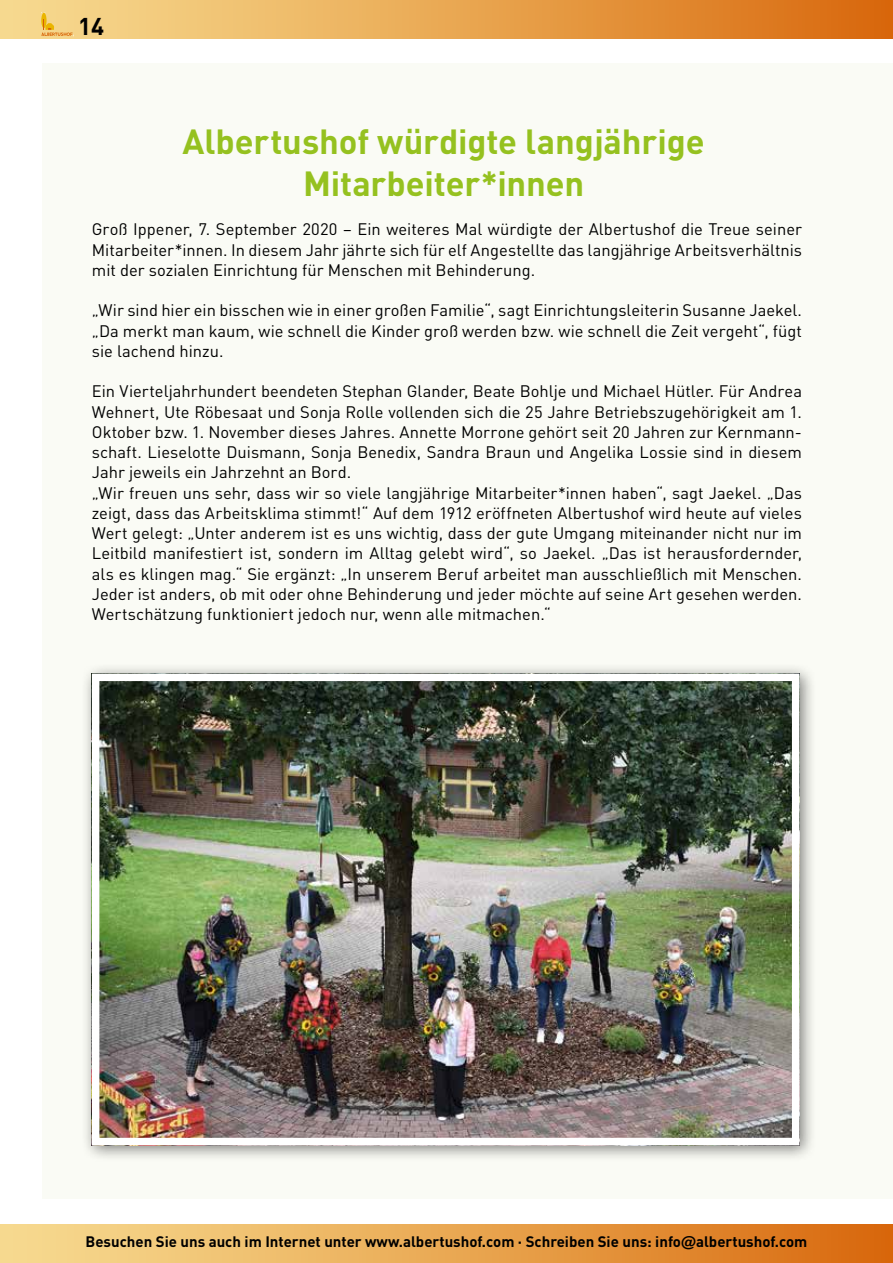
<style>
.page{position:relative;width:893px;height:1263px;background:#fff}
.page>*{position:absolute;margin:0;border:0;box-sizing:border-box;transform-origin:0 0}
.t1{font:700 34.5px/41.4px "DIN Pro";letter-spacing:-.005em;color:#95c11f;text-align:center}
.t2{font:700 24px "DIN Pro";color:#000}
.t3{font:16.5px/20.2px "DIN Pro";color:#000;text-align:justify}
.t4{font:700 15px "DIN Pro";color:#000}
.s1{font-family:"Futura BT"}
</style>
<div class="page">
<div style="left:0;top:1225px;width:893px;height:38px;background:linear-gradient(to right,#f8e196,#d96b0e)"></div>
<div style="left:0;top:0;width:893px;height:38px;background:linear-gradient(to right,#f8e196,#d96b0e)"></div>
<svg style="left:41px;top:13px;width:32px;height:23px"></svg>
<div style="left:43px;top:64px;width:850px;height:1135px;background:#fafbf5"></div>
<div style="left:81px;top:662px;width:736px;height:500px;background:#000;opacity:.5"></div>
<img style="left:101px;top:683px;width:689px;height:453px">
<div style="left:92px;top:674px;width:707px;height:471px;border:8px solid #fff"></div>
<svg style="left:95px;top:14px;width:8px;height:8px"></svg>
<h2 class="t2" style="left:78px;top:6px;width:28px">14</h2>
<h1 class="t1" style="left:183px;top:117px;width:523px">Albertushof würdigte langjährige<br>Mitarbeiter*innen</h1>
<p class="t3" style="left:92px;top:218px;width:712px">Groß Ippener, 7. September 2020 – Ein weiteres Mal würdigte der Albertushof die Treue seiner Mitarbeiter*innen. In diesem Jahr jährte sich für elf Angestellte das langjährige Arbeitsverhältnis mit der sozialen Einrichtung für Menschen mit Behinderung.</p>
<p class="t3" style="left:92px;top:299px;width:712px">„Wir sind hier ein bisschen wie in einer großen Familie“, sagt Einrichtungsleiterin Susanne Jaekel. „Da merkt man kaum, wie schnell die Kinder groß werden bzw. wie schnell die Zeit vergeht“, fügt sie lachend hinzu.</p>
<p class="t3" style="left:92px;top:380px;width:712px;text-align:left">Ein Vierteljahrhundert beendeten Stephan Glander, Beate Bohlje und Michael Hütler. Für Andrea Wehnert, Ute Röbesaat und Sonja Rolle vollenden sich die 25 Jahre Betriebszugehörigkeit am 1.<br>Oktober bzw. 1. November dieses Jahres. Annette Morrone gehört seit 20 Jahren zur Kernmann&shy;schaft. Lieselotte Duismann, Sonja Benedix, Sandra Braun und Angelika Lossie sind in diesem Jahr jeweils ein Jahrzehnt an Bord.<br>„Wir freuen uns sehr, dass wir so viele langjährige Mitarbeiter*innen haben“, sagt Jaekel. „Das zeigt, dass das Arbeitsklima stimmt!“ Auf dem 1912 eröffneten Albertushof wird heute auf vieles Wert gelegt: „Unter anderem ist es uns wichtig, dass der gute Umgang miteinander nicht nur im Leitbild manifestiert ist, sondern im Alltag gelebt wird“, so Jaekel. „Das ist herausfordernder, als es klingen mag.“ Sie ergänzt: „In unserem Beruf arbeitet man ausschließlich mit Menschen.<br>Jeder ist anders, ob mit oder ohne Behinderung und jeder möchte auf seine Art gesehen werden.<br>Wertschätzung funktioniert jedoch nur, wenn alle mitmachen.“</p>
<p class="t4" style="left:86px;top:1229px;width:723px">Besuchen Sie uns auch im Internet unter www.albertushof.com · Schreiben Sie uns: info<span class="s1">@</span>albertushof.com</p>
</div>
